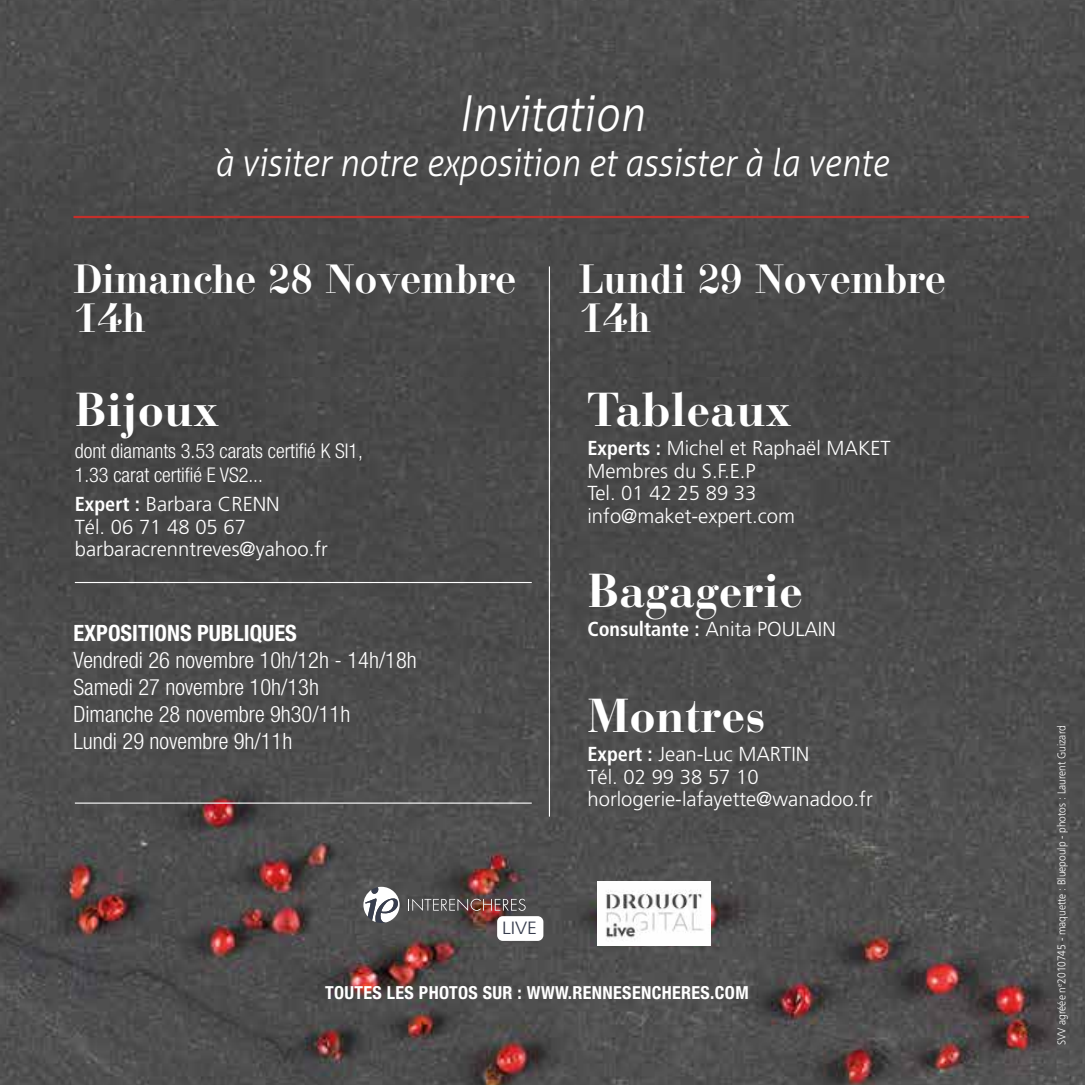
<style>
.page{position:relative;width:1085px;height:1085px;background:#fff}
.page>*{position:absolute;margin:0;border:0;box-sizing:border-box;transform-origin:0 0}
.t1{font:italic 300 49.5px "Aller";color:#fff;scale:.9 1}
.t2{font:700 47.25px "Bauer Bodoni";color:#fff}
.t3{font:40.5px/38.2px "Didona";color:#fff}
.t4{font:italic 300 38.25px "Aller";color:#fff;scale:.9 1}
.t5{font:300 condensed 22.5px/27px "Helvetica Neue";color:#fff}
.t6{font:700 condensed 22.5px "Helvetica Neue";color:#fff}
.t7{font:300 20.25px/22.5px "Frutiger";color:#fff}
.t8{font:300 condensed 20.25px/24.8px "Helvetica Neue";letter-spacing:-.005em;color:#fff}
.t9{font:700 condensed 20.25px "Frutiger";color:#fff}
.t10{font:700 condensed 18px "Helvetica Neue";letter-spacing:.02em;color:#fff}
.t11{font:300 17.78px "Frutiger";color:#373d4e;scale:1.11 1}
.t12{font:300 11.25px "Frutiger";color:#fff;scale:.9 1}
.s1{font-weight:700;font-stretch:condensed}
.s2{font-weight:300;font-stretch:normal}
</style>
<div class="page">
<img style="left:0;top:0;width:1084px;height:377px">
<img style="left:0;top:377px;width:1084px;height:707px">
<svg style="left:363px;top:886px;width:36px;height:36px"></svg>
<svg style="left:408px;top:898px;width:117px;height:12px"></svg>
<div style="left:497px;top:916px;width:46px;height:24px;background:#fff;border-radius:6px"></div>
<img style="left:597px;top:881px;width:113px;height:64px">
<hr style="left:549px;top:266px;width:1px;height:550px;background:#fff">
<hr style="left:75px;top:582px;width:456px;height:1px;background:#fff">
<hr style="left:75px;top:802px;width:456px;height:1px;background:#fff">
<hr style="left:73px;top:216px;width:955px;height:2px;background:#c42f2a">
<h1 class="t1" style="left:458px;top:84px;width:208px">Invitation</h1>
<h3 class="t4" style="left:214px;top:140px;width:750px">à visiter notre exposition et assister à la vente</h3>
<h3 class="t3" style="left:73px;top:261px;width:444px">Dimanche 28 Novembre<br>14h</h3>
<h3 class="t3" style="left:579px;top:261px;width:368px">Lundi 29 Novembre<br>14h</h3>
<h2 class="t2" style="left:75px;top:381px;width:146px">Bijoux</h2>
<p class="t8" style="left:75px;top:438px;width:289px">dont diamants 3.53 carats certifié K SI1,<br>1.33 carat certifié E VS2...</p>
<p class="t7" style="left:75px;top:493px;width:254px"><span class="s1">Expert :</span> Barbara CRENN<br>Tél. 06 71 48 05 67 barbaracrenntreves@yahoo.fr</p>
<p class="t6" style="left:73px;top:619px;width:225px">EXPOSITIONS PUBLIQUES</p>
<p class="t5" style="left:73px;top:646px;width:345px">Vendredi 26 novembre 10h/12h - 14h/18h<br>Samedi 27 novembre 10h/13h<br>Dimanche 28 novembre 9h30/11h<br>Lundi 29 novembre 9h/11h</p>
<p class="t11" style="left:502px;top:917px;width:33px">LIVE</p>
<h2 class="t2" style="left:587px;top:381px;width:206px">Tableaux</h2>
<p class="t7" style="left:587px;top:437px;width:305px"><span class="s1">Experts :</span> Michel et Raphaël MAKET<br>Membres du S.F.E.P<br>Tel. 01 42 25 89 33 info@maket-expert.com</p>
<h2 class="t2" style="left:587px;top:562px;width:217px">Bagagerie</h2>
<p class="t9" style="left:587px;top:617px;width:250px">Consultante : <span class="s2">Anita POULAIN</span></p>
<h2 class="t2" style="left:587px;top:687px;width:180px">Montres</h2>
<p class="t7" style="left:587px;top:743px;width:287px"><span class="s1">Expert :</span> Jean-Luc MARTIN<br>Tél. 02 99 38 57 10 horlogerie-lafayette@wanadoo.fr</p>
<p class="t10" style="left:325px;top:981px;width:425px">TOUTES LES PHOTOS SUR : WWW.RENNESENCHERES.COM</p>
<p class="t12" style="left:1055px;top:1044px;width:356px;rotate:-90deg">SVV agréée n<sup>e</sup>2010745 - maquette : Bluepoulp - photos : Laurent Guizard</p>
</div>
